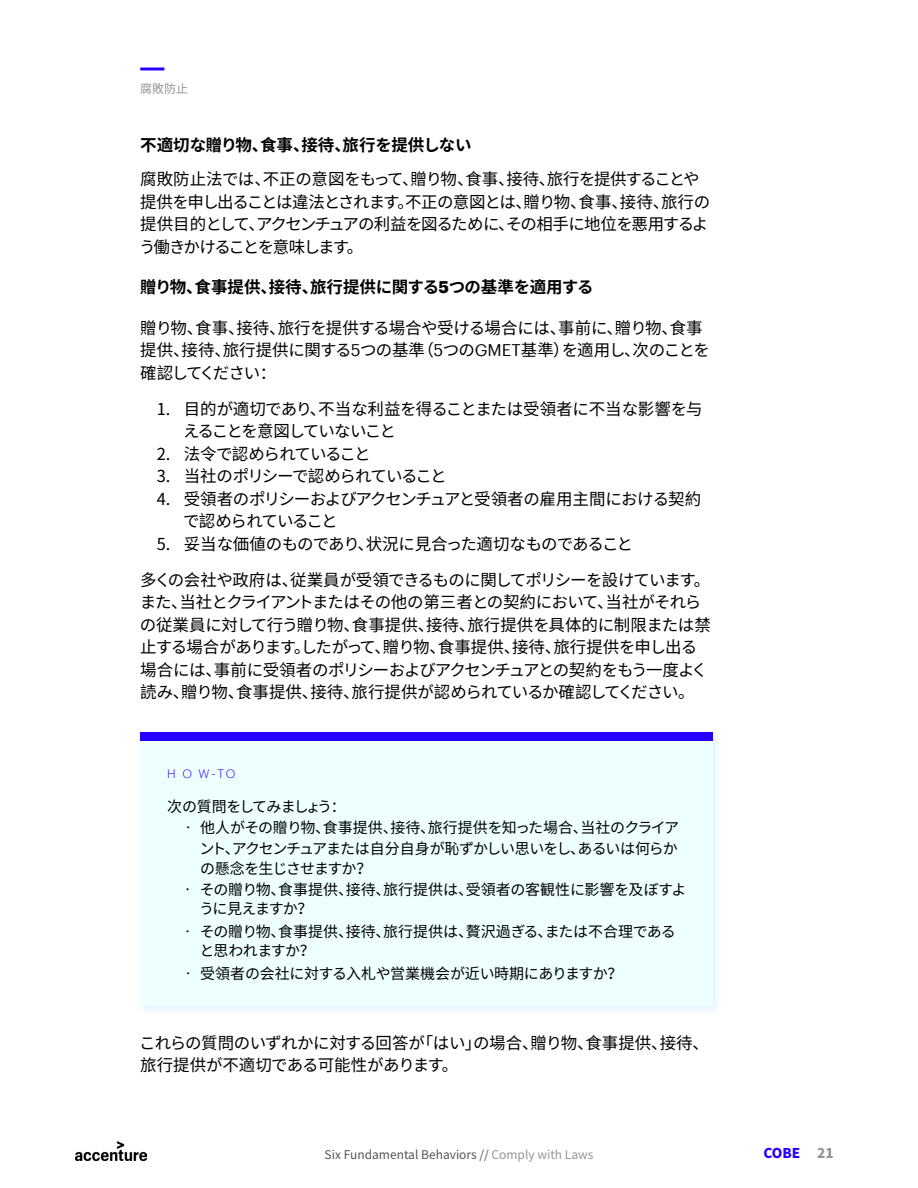
<style>
.page{position:relative;width:918px;height:1188px;background:#fff}
.page>*{position:absolute;margin:0;border:0;box-sizing:border-box;transform-origin:0 0}
.Body_Copy{font:16.5px/22.5px "Noto Sans CJ Ksc";letter-spacing:-.04em;color:#000}
.Body_Copy-2{font:16.5px/22.5px "Noto Sans CJ Ksc";letter-spacing:-.06em;color:#000}
.Body_Copy-3{font:700 16.5px "Noto Sans CJ Ksc";letter-spacing:-.01em;color:#000}
.Body_Copy-4{font:16.5px "Noto Sans CJ Ksc";letter-spacing:-.075em;color:#000}
.Body_Copy_sm{font:15px/19.5px "Noto Sans CJ Ksc";letter-spacing:-.025em;color:#000}
.Body_Copy_sm-2{font:15px/21px "Noto Sans CJ Ksc";letter-spacing:-.05em;color:#000;text-align:right}
.Body_Copy_sm-3{font:15px "Noto Sans CJ Ksc";letter-spacing:-.045em;color:#000}
.Body_Copy_sm-4{font:15px "Noto Sans CJ Ksc";letter-spacing:-.065em;color:#000}
.t1{font:900 13.5px "Noto Sans CJ Ksc";color:#2800ff}
.t2{font:900 13.5px "Noto Sans CJ Ksc";color:#939598}
.t3{font:12px "Noto Sans CJ Ksc";color:#545456}
.Body_Copy-5{font:300 12px "Graphik";color:#2800ff}
.H6_-_Left_rail{font:12px "Noto Sans CJ Ksc";color:#939598}
.s1{font-family:"Graphik"}
.s2{font-family:"Noto Sans CJ Ksc"}
.s3{color:#939598}
</style>
<div class="page">
<img style="left:75px;top:1142px;width:72px;height:19px">
<hr style="left:140px;top:68px;width:24px;height:2px;background:#2800ff">
<div style="left:135px;top:727px;width:589px;height:290px;background:#4ec1ff;opacity:.2"></div>
<div style="left:140px;top:732px;width:572px;height:274px;background:#eff"></div>
<div style="left:140px;top:732px;width:572px;height:9px;background:#2800ff"></div>
<p class="H6_-_Left_rail" style="left:140px;top:82px;width:49px">腐敗防止</p>
<p class="Body_Copy-3" style="left:140px;top:135px;width:333px">不適切な贈り物、食事、接待、旅行を提供しない</p>
<p class="Body_Copy-2" style="left:139px;top:168px;width:573px">腐敗防止法では、不正の意図をもって、贈り物、食事、接待、旅行を提供することや提供を申し出ることは違法とされます。不正の意図とは、贈り物、食事、接待、旅行の提供目的として、アクセンチュアの利益を図るために、その相手に地位を悪用するよう働きかけることを意味します。</p>
<p class="Body_Copy-3" style="left:140px;top:278px;width:455px">贈り物、食事提供、接待、旅行提供に関する<span class="s1">5</span>つの基準を適用する</p>
<p class="Body_Copy" style="left:140px;top:317px;width:571px">贈り物、食事、接待、旅行を提供する場合や受ける場合には、事前に、贈り物、食事提供、接待、旅行提供に関する<span class="s1">5</span>つの基準（<span class="s1">5</span>つの<span class="s1">GMET</span>基準）を適用し、次のことを確認してください：</p>
<p class="Body_Copy" style="left:183px;top:398px;width:521px;text-indent:-26px">1. 目的が適切であり、不当な利益を得ることまたは受領者に不当な影響を与えることを意図していないこと</p>
<p class="Body_Copy" style="left:157px;top:443px;width:216px">2. 法令で認められていること</p>
<p class="Body_Copy-4" style="left:157px;top:467px;width:292px">3. 当社のポリシーで認められていること</p>
<p class="Body_Copy" style="left:183px;top:488px;width:520px;text-indent:-26px">4. 受領者のポリシーおよびアクセンチュアと受領者の雇用主間における契約で認められていること</p>
<p class="Body_Copy" style="left:157px;top:533px;width:478px">5. 妥当な価値のものであり、状況に見合った適切なものであること</p>
<p class="Body_Copy" style="left:140px;top:569px;width:573px">多くの会社や政府は、従業員が受領できるものに関してポリシーを設けています。また、当社とクライアントまたはその他の第三者との契約において、当社がそれらの従業員に対して行う贈り物、食事提供、接待、旅行提供を具体的に制限または禁止する場合があります。したがって、贈り物、食事提供、接待、旅行提供を申し出る場合には、事前に受領者のポリシーおよびアクセンチュアとの契約をもう一度よく読み、贈り物、食事提供、接待、旅行提供が認められているか確認してください。</p>
<p class="Body_Copy-5" style="left:167px;top:765px;width:70px">H O W<span class="s2">-</span>TO</p>
<p class="Body_Copy_sm-3" style="left:167px;top:798px;width:180px">次の質問をしてみましょう：</p>
<p class="Body_Copy_sm-2" style="left:181px;top:818px;width:500px">• 他人がその贈り物、食事提供、接待、旅行提供を知った場合、当社のクライアント、アクセンチュアまたは自分自身が恥ずかしい思いをし、あるいは何らか</p>
<p class="Body_Copy_sm-4" style="left:200px;top:860px;width:173px">の懸念を生じさせますか？</p>
<p class="Body_Copy_sm" style="left:199px;top:880px;width:489px;text-indent:-19px">• その贈り物、食事提供、接待、旅行提供は、受領者の客観性に影響を及ぼすように見えますか？</p>
<p class="Body_Copy_sm" style="left:200px;top:922px;width:478px;text-indent:-20px">• その贈り物、食事提供、接待、旅行提供は、贅沢過ぎる、または不合理であると思われますか？</p>
<p class="Body_Copy_sm" style="left:181px;top:964px;width:443px">• 受領者の会社に対する入札や営業機会が近い時期にありますか？</p>
<p class="Body_Copy" style="left:139px;top:1032px;width:571px">これらの質問のいずれかに対する回答が「はい」の場合、贈り物、食事提供、接待、旅行提供が不適切である可能性があります。</p>
<p class="t3" style="left:325px;top:1147px;width:270px">Six Fundamental Behaviors // <span class="s3">Comply with Laws</span></p>
<p class="t1" style="left:764px;top:1146px;width:38px">COBE</p>
<p class="t2" style="left:817px;top:1146px;width:18px">21</p>
</div>
